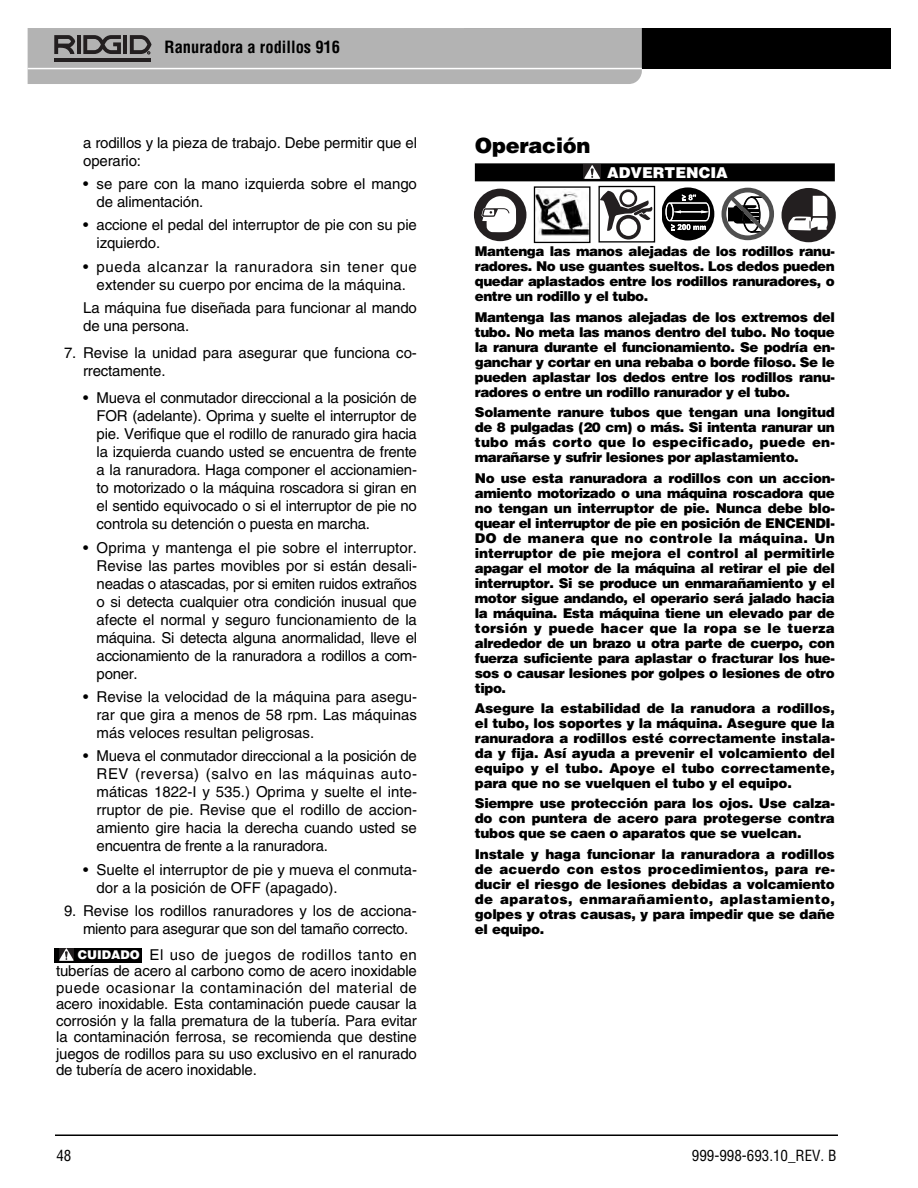
<style>
.page{position:relative;width:918px;height:1188px;background:#fff}
.page>*{position:absolute;margin:0;border:0;box-sizing:border-box;transform-origin:0 0}
.t1{font:900 21px "Helvetica LT Std";letter-spacing:-.015em;color:#000}
.t2{font:700 condensed 16.5px "Helvetica LT Std";color:#000}
.t3{font:15px/18px "Helvetica LT Std";letter-spacing:-.01em;color:#000}
.t4{font:15px/18px "Helvetica LT Std";letter-spacing:.04em;color:#000;text-align:center}
.t5{font:condensed 15px "Helvetica LT Std";color:#000}
.t6{font:900 15px "Helvetica LT Std";color:#fff}
.t7{font:900 13.5px/15px "Helvetica LT Std";letter-spacing:-.035em;color:#000;text-align:justify}
.t8{font:900 12px "Helvetica LT Std";color:#fff}
</style>
<div class="page">
<hr style="left:55px;top:1134px;width:783px;height:2px;background:#000">
<div style="left:464px;top:28px;width:426px;height:41px;background:#000"></div>
<svg style="left:28px;top:28px;width:614px;height:56px;background:#afaeae"></svg>
<div style="left:475px;top:163px;width:360px;height:18px;background:#000"></div>
<div style="left:583px;top:164px;width:18px;height:15px;background:#231f20"></div>
<svg style="left:584px;top:165px;width:16px;height:14px"></svg>
<div style="left:54px;top:948px;width:88px;height:15px;background:#000"></div>
<svg style="left:59px;top:948px;width:15px;height:13px"></svg>
<div style="left:662px;top:187px;width:52px;height:54px;background:#000;border-radius:50%"></div>
<svg style="left:665px;top:194px;width:45px;height:37px"></svg>
<svg style="left:474px;top:189px;width:52px;height:52px"></svg>
<svg style="left:600px;top:189px;width:52px;height:51px"></svg>
<div style="left:598px;top:186px;width:57px;height:57px;border:1px solid #000"></div>
<svg style="left:722px;top:188px;width:52px;height:52px"></svg>
<div style="left:782px;top:188px;width:54px;height:54px;background:#231f20;border-radius:50%"></div>
<svg style="left:788px;top:196px;width:40px;height:35px"></svg>
<img style="left:536px;top:190px;width:52px;height:50px">
<div style="left:534px;top:186px;width:56px;height:57px;border:1px solid #000"></div>
<p class="t2" style="left:165px;top:41px;width:177px">Ranuradora a rodillos 916</p>
<p class="t3" style="left:83px;top:135px;width:335px">a rodillos y la pieza de trabajo. Debe permitir que el operario:</p>
<p class="t3" style="left:97px;top:176px;width:322px;text-indent:-14px">• se pare con la mano izquierda sobre el mango de alimentación.</p>
<p class="t3" style="left:97px;top:218px;width:322px;text-indent:-14px">• accione el pedal del interruptor de pie con su pie izquierdo.</p>
<p class="t4" style="left:83px;top:259px;width:335px">• pueda alcanzar la ranuradora sin tener que extender su cuerpo por encima de la máquina.</p>
<p class="t3" style="left:83px;top:300px;width:335px">La máquina fue diseñada para funcionar al mando de una persona.</p>
<p class="t3" style="left:83px;top:345px;width:335px;text-indent:-19px">7. Revise la unidad para asegurar que funciona co - rrectamente.</p>
<p class="t3" style="left:97px;top:390px;width:322px;text-align:justify;text-indent:-14px">• Mueva el conmutador direccional a la posición de FOR (adelante). Oprima y suelte el interruptor de pie. Verifique que el rodillo de ranurado gira hacia la izquierda cuando usted se encuentra de frente a la ranuradora. Haga componer el accionamien&shy;to motorizado o la máquina roscadora si giran en el sentido equivocado o si el interruptor de pie no controla su detención o puesta en marcha.</p>
<p class="t3" style="left:97px;top:540px;width:322px;text-align:justify;text-indent:-14px">• Oprima y mantenga el pie sobre el interruptor.<br>Revise las partes movibles por si están desali - neadas o atascadas, por si emiten ruidos ex traños o si detecta cualquier otra condición inusual que afecte el normal y seguro funcion amiento de la máquina. Si detecta alguna anormalidad, lleve el accionamiento de la ranuradora a rodillos a com&shy;poner.</p>
<p class="t3" style="left:97px;top:689px;width:322px;text-align:justify;text-indent:-14px">• Revise la velocidad de la máquina para asegu&shy;rar que gira a menos de 58 rpm. Las máquinas más veloces resultan peligrosas.</p>
<p class="t3" style="left:97px;top:749px;width:322px;text-align:justify;text-indent:-13px">• Mueva el conmutador direccional a la posición de REV (reversa) (salvo en las máquinas auto - máticas 1822-I y 535.) Oprima y suelte el inte - rruptor de pie. Revise que el rodillo de accion - amiento gire hacia la derecha cuando usted se encuentra de frente a la ranuradora.</p>
<p class="t3" style="left:97px;top:862px;width:322px;text-indent:-14px">• Suelte el interruptor de pie y mueva el conmuta&shy;dor a la posición de OFF (apagado).</p>
<p class="t3" style="left:83px;top:903px;width:335px;text-indent:-19px">9. Revise los rodillos ranuradores y los de accion a - miento para asegurar que son del tamaño correcto.</p>
<p class="t3" style="left:56px;top:948px;width:362px;line-height:16.5px;text-align:justify;text-indent:94px">El uso de juegos de rodillos tanto en tuberías de acero al carbono como de acero inoxida ble puede ocasionar la contaminación del material de acero inoxidable. Esta contaminación puede causar la corrosión y la falla prematura de la tubería. Para evitar la contaminación ferrosa, se recomienda que destine juegos de rodillos para su uso exclusivo en el ranurado de tubería de acero inoxidable.</p>
<p class="t8" style="left:78px;top:951px;width:64px">CUIDADO</p>
<h1 class="t1" style="left:475px;top:137px;width:117px">Operación</h1>
<p class="t6" style="left:607px;top:167px;width:122px">ADVERTENCIA</p>
<p class="t7" style="left:475px;top:245px;width:361px">Mantenga las manos alejadas de los rodillos ranu&shy;radores. No use guantes sueltos. Los dedos pueden quedar aplastados entre los rodillos ranuradores, o entre un rodillo y el tubo.</p>
<p class="t7" style="left:475px;top:311px;width:361px">Mantenga las manos alejadas de los extremos del tubo. No meta las manos dentro del tubo. No toque la ranura durante el funcionamiento. Se podría en&shy;ganchar y cortar en una rebaba o borde filoso. Se le pueden aplastar los dedos entre los rodillos ranu&shy;radores o entre un rodillo ranurador y el tubo.</p>
<p class="t7" style="left:475px;top:406px;width:361px">Solamente ranure tubos que tengan una longitud de 8 pulgadas (20 cm) o más. Si intenta ranurar un tubo más corto que lo especificado, puede en&shy;marañarse y sufrir lesiones por aplastamiento.</p>
<p class="t7" style="left:475px;top:471px;width:361px">No use esta ranuradora a rodillos con un accion&shy;amiento motorizado o una máquina roscadora que no tengan un interruptor de pie. Nunca debe blo&shy;quear el interruptor de pie en posición de ENCENDI-DO de manera que no controle la máquina. Un interruptor de pie mejora el control al permitirle apagar el motor de la máquina al retirar el pie del interruptor. Si se produce un enmarañamiento y el motor sigue andando, el operario será jalado hacia la máquina. Esta máquina tiene un elevado par de torsión y puede hacer que la ropa se le tuerza alrededor de un brazo u otra parte de cuerpo, con fuerza suficiente para aplastar o fracturar los hue&shy;sos o causar lesiones por golpes o lesiones de otro tipo.</p>
<p class="t7" style="left:475px;top:702px;width:361px">Asegure la estabilidad de la ranudora a rodillos, el tubo, los soportes y la máquina. Asegure que la ranuradora a rodillos esté correctamente instala&shy;da y fija. Así ayuda a prevenir el volcamiento del equipo y el tubo. Apoye el tubo correctamente, para que no se vuelquen el tubo y el equipo.</p>
<p class="t7" style="left:475px;top:797px;width:361px">Siempre use protección para los ojos. Use calza&shy;do con puntera de acero para protegerse contra tubos que se caen o aparatos que se vuelcan.</p>
<p class="t7" style="left:475px;top:848px;width:361px">Instale y haga funcionar la ranuradora a rodillos de acuerdo con estos procedimientos, para re&shy;ducir el riesgo de lesiones debidas a volcamiento de aparatos, enmarañamiento, aplastamiento, golpes y otras causas, y para impedir que se dañe el equipo.</p>
<p class="t5" style="left:56px;top:1150px;width:16px">48</p>
<p class="t5" style="left:692px;top:1150px;width:146px">999-998-693.10_REV. B</p>
</div>
